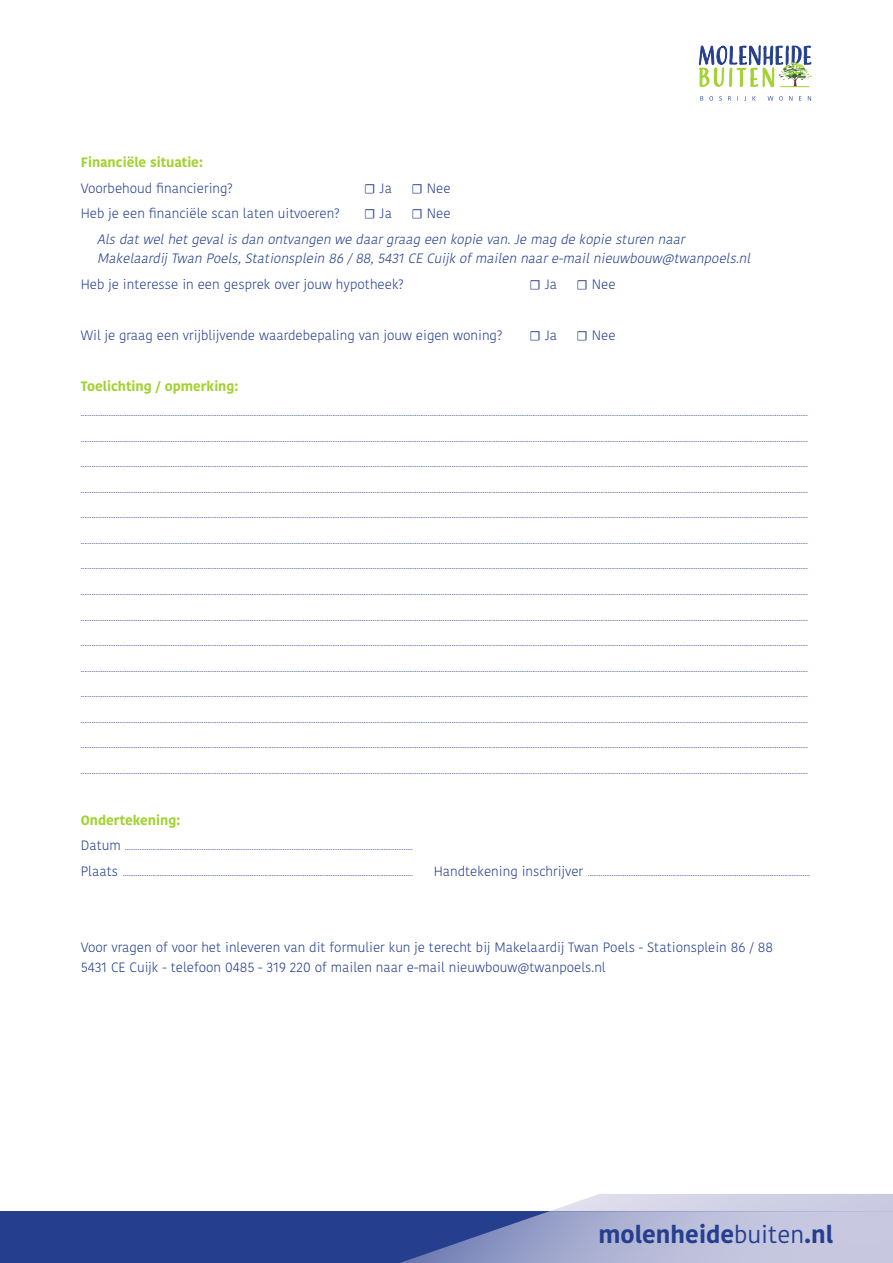
<style>
.page{position:relative;width:893px;height:1263px;background:#fff}
.page>*{position:absolute;margin:0;border:0;box-sizing:border-box;transform-origin:0 0}
.t1{font:700 24px "Kohinoor Bangla";color:#253f8e}
.t2{font:300 13.5px "Kohinoor Bangla";color:#253f8e}
.t3{font:italic 300 13.5px "Kohinoor Bangla";color:#253f8e}
.t4{font:700 13.5px "Kohinoor Bangla";color:#a2d230}
.t5{font:300 9px "Kohinoor Bangla";color:#253f8e}
.s1{font-family:"Minion Pro";font-weight:400}
.s2{font-size:13.5px}
.s3{font-weight:400}
</style>
<div class="page">
<svg style="left:700px;top:96px;width:111px;height:5px"></svg>
<svg style="left:699px;top:45px;width:113px;height:42px"></svg>
<div style="left:0;top:1212px;width:893px;height:51px;background:#253f8e"></div>
<svg style="left:344px;top:1194px;width:549px;height:69px"></svg>
<p class="t4" style="left:81px;top:151px;width:124px">Financiële situatie:</p>
<p class="t2" style="left:81px;top:178px;width:154px">Voorbehoud financiering?</p>
<p class="t2" style="left:364px;top:178px;width:29px"><span class="s1">☐</span> Ja</p>
<p class="t2" style="left:412px;top:178px;width:41px"><span class="s1">☐</span> Nee</p>
<p class="t2" style="left:81px;top:204px;width:260px">Heb je een financiële scan laten uitvoeren?</p>
<p class="t2" style="left:364px;top:204px;width:29px"><span class="s1">☐</span> Ja</p>
<p class="t2" style="left:412px;top:204px;width:41px"><span class="s1">☐</span> Nee</p>
<p class="t3" style="left:97px;top:229px;width:592px">Alsdatwelhetgevalisdan ontvangen we daargraag een kopie van.Je mag de kopie sturen naar</p>
<p class="t3" style="left:97px;top:249px;width:658px">Makelaardij Twan Poels,Stationsplein 86 /88,5431CE Cuijk ofmailen naare-mailnieuwbouw@twanpoels.nl</p>
<p class="t2" style="left:81px;top:274px;width:325px">Heb je interesse in een gesprek over jouw hypotheek?</p>
<p class="t2" style="left:529px;top:274px;width:29px"><span class="s1">☐</span> Ja</p>
<p class="t2" style="left:577px;top:274px;width:41px"><span class="s1">☐</span> Nee</p>
<p class="t2" style="left:81px;top:325px;width:423px">Wil je graag een vrijblijvende waardebepaling van jouw eigen woning?</p>
<p class="t2" style="left:529px;top:325px;width:29px"><span class="s1">☐</span> Ja</p>
<p class="t2" style="left:577px;top:325px;width:41px"><span class="s1">☐</span> Nee</p>
<p class="t4" style="left:81px;top:374px;width:159px">Toelichting / opmerking:</p>
<p class="t5" style="left:81px;top:407px;width:729px">............................................................................................................................................................................................................................................................................................................................................................................................................</p>
<p class="t5" style="left:81px;top:432px;width:729px">............................................................................................................................................................................................................................................................................................................................................................................................................</p>
<p class="t5" style="left:81px;top:458px;width:729px">............................................................................................................................................................................................................................................................................................................................................................................................................</p>
<p class="t5" style="left:81px;top:483px;width:729px">............................................................................................................................................................................................................................................................................................................................................................................................................</p>
<p class="t5" style="left:81px;top:509px;width:729px">............................................................................................................................................................................................................................................................................................................................................................................................................</p>
<p class="t5" style="left:81px;top:534px;width:729px">............................................................................................................................................................................................................................................................................................................................................................................................................</p>
<p class="t5" style="left:81px;top:560px;width:729px">............................................................................................................................................................................................................................................................................................................................................................................................................</p>
<p class="t5" style="left:81px;top:585px;width:729px">............................................................................................................................................................................................................................................................................................................................................................................................................</p>
<p class="t5" style="left:81px;top:611px;width:729px">............................................................................................................................................................................................................................................................................................................................................................................................................</p>
<p class="t5" style="left:81px;top:636px;width:729px">............................................................................................................................................................................................................................................................................................................................................................................................................</p>
<p class="t5" style="left:81px;top:662px;width:729px">............................................................................................................................................................................................................................................................................................................................................................................................................</p>
<p class="t5" style="left:81px;top:687px;width:729px">............................................................................................................................................................................................................................................................................................................................................................................................................</p>
<p class="t5" style="left:81px;top:713px;width:729px">............................................................................................................................................................................................................................................................................................................................................................................................................</p>
<p class="t5" style="left:81px;top:738px;width:729px">............................................................................................................................................................................................................................................................................................................................................................................................................</p>
<p class="t5" style="left:81px;top:764px;width:729px">............................................................................................................................................................................................................................................................................................................................................................................................................</p>
<p class="t4" style="left:81px;top:808px;width:101px">Ondertekening:</p>
<p class="t5" style="left:81px;top:840px;width:334px"><span class="s2">Datum</span> .............................................................................................................................................................</p>
<p class="t5" style="left:81px;top:866px;width:334px"><span class="s2">Plaats</span> ..............................................................................................................................................................</p>
<p class="t5" style="left:434px;top:866px;width:378px"><span class="s2">Handtekening inschrijver</span> .........................................................................................................................</p>
<p class="t2" style="left:81px;top:937px;width:694px">Voor vragen of voor het inleveren van dit formulier kun je terecht bij Makelaardij Twan Poels - Stationsplein 86 / 88</p>
<p class="t2" style="left:81px;top:957px;width:526px">5431 CE Cuijk - telefoon 0485 - 319 220 of mailen naar e-mail nieuwbouw@twanpoels.nl</p>
<p class="t1" style="left:598px;top:1213px;width:237px">molenheide<span class="s3">buiten</span>.nl</p>
</div>
